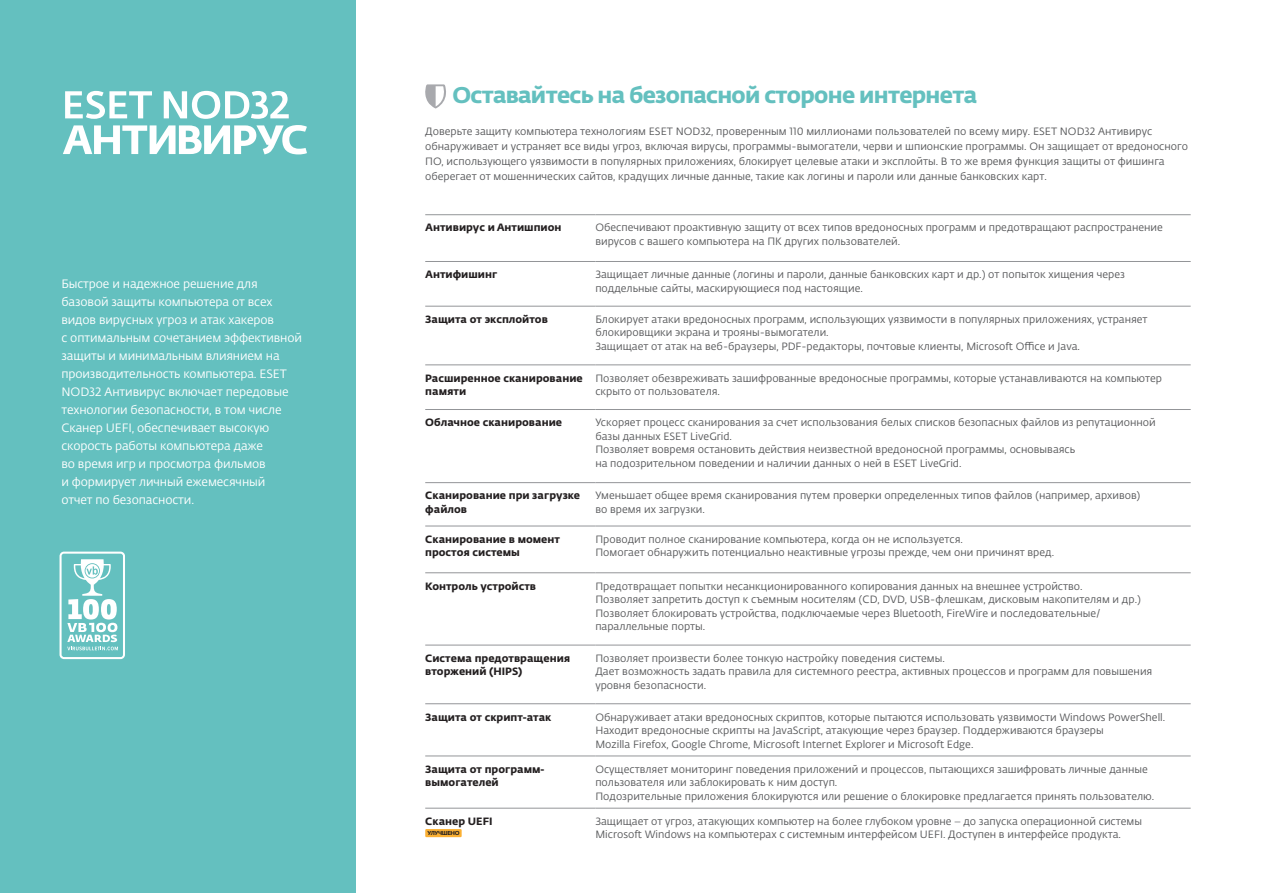
<style>
.page{position:relative;width:1263px;height:893px;background:#fff}
.page>*{position:absolute;margin:0;border:0;box-sizing:border-box;transform-origin:0 0}
.t1{font:22.5px "Fedra Sans Alt Pro Bold LF";letter-spacing:-.03em;color:#64c0bf}
.t2{font:12px/18px "Fedra Sans Alt Pro Book LF";letter-spacing:-.01em;color:#fff}
.t3{font:10.5px/13.5px "Fedra Sans Alt Pro Book LF";color:#57585a}
.t4{font:700 10.5px/13.5px "Fedra Sans Alt Pro";color:#231f20}
.t5{font:700 5.7px "Fedra Sans Alt Pro";letter-spacing:-.06em;color:#231f20}
.s1{font-family:"Fedra Sans Alt Pro";font-weight:300}
</style>
<div class="page">
<div style="left:0;top:0;width:355px;height:893px;background:#64c0bf"></div>
<hr style="left:425px;top:214px;width:170px;height:1px;background:#939598">
<hr style="left:595px;top:214px;width:596px;height:1px;background:#939598">
<hr style="left:425px;top:261px;width:170px;height:1px;background:#939598">
<hr style="left:595px;top:261px;width:596px;height:1px;background:#939598">
<hr style="left:425px;top:306px;width:170px;height:1px;background:#939598">
<hr style="left:595px;top:306px;width:596px;height:1px;background:#939598">
<hr style="left:425px;top:364px;width:170px;height:1px;background:#939598">
<hr style="left:595px;top:364px;width:596px;height:1px;background:#939598">
<hr style="left:425px;top:409px;width:170px;height:1px;background:#939598">
<hr style="left:595px;top:409px;width:596px;height:1px;background:#939598">
<hr style="left:425px;top:482px;width:170px;height:1px;background:#939598">
<hr style="left:595px;top:482px;width:596px;height:1px;background:#939598">
<hr style="left:425px;top:526px;width:170px;height:1px;background:#939598">
<hr style="left:595px;top:526px;width:596px;height:1px;background:#939598">
<hr style="left:425px;top:572px;width:170px;height:1px;background:#939598">
<hr style="left:595px;top:572px;width:596px;height:1px;background:#939598">
<hr style="left:425px;top:645px;width:170px;height:1px;background:#939598">
<hr style="left:595px;top:645px;width:596px;height:1px;background:#939598">
<hr style="left:425px;top:703px;width:170px;height:1px;background:#939598">
<hr style="left:595px;top:703px;width:596px;height:1px;background:#939598">
<hr style="left:425px;top:756px;width:170px;height:1px;background:#939598">
<hr style="left:595px;top:756px;width:596px;height:1px;background:#939598">
<hr style="left:425px;top:808px;width:170px;height:1px;background:#939598">
<hr style="left:595px;top:808px;width:596px;height:1px;background:#939598">
<svg style="left:63px;top:125px;width:244px;height:29px"></svg>
<svg style="left:65px;top:91px;width:87px;height:28px"></svg>
<svg style="left:164px;top:91px;width:125px;height:28px"></svg>
<svg style="left:425px;top:84px;width:21px;height:24px"></svg>
<svg style="left:60px;top:552px;width:65px;height:107px"></svg>
<div style="left:425px;top:829px;width:37px;height:8px;background:#fbb033"></div>
<p class="t2" style="left:61px;top:274px;width:242px">Быстрое и надежное решение для базовой защиты компьютера от всех видов вирусных угроз и атак хакеров<br>с оптимальным сочетанием эффективной защиты и минимальным влиянием на производительность компьютера. ESET NOD32 Антивирус включает передовые технологии безопасности, в том числе Сканер UEFI, обеспечивает высокую скорость работы компьютера даже<br>во время игр и просмотра фильмов<br>и формирует личный ежемесячный<br>отчет по безопасности.</p>
<h1 class="t1" style="left:452px;top:77px;width:526px">Оставайтесь на безопасной стороне интернета</h1>
<p class="t3" style="left:425px;top:124px;width:764px;line-height:15px">Доверьте защиту компьютера технологиям ESET NOD32, проверенным 110 миллионами пользователей по всему миру. ESET NOD32 Антивирус обнаруживает и устраняет все виды угроз, включая вирусы, программы-вымогатели, черви и шпионские программы. Он защищает от вредоносного ПО, использующего уязвимости в популярных приложениях, блокирует целевые атаки и эксплойты. В то же время функция защиты от фишинга оберегает от мошеннических сайтов, крадущих личные данные, такие как логины и пароли или данные банковских карт.</p>
<p class="t4" style="left:425px;top:221px;width:138px">Антивирус и Антишпион</p>
<p class="t3" style="left:595px;top:221px;width:569px">Обеспечивают проактивную защиту от всех типов вредоносных программ и предотвращают распространение вирусов с вашего компьютера на ПК других пользователей.</p>
<p class="t4" style="left:425px;top:268px;width:74px">Антифишинг</p>
<p class="t3" style="left:595px;top:267px;width:531px">Защищает личные данные (логины и пароли, данные банковских карт и др.) от попыток хищения через поддельные сайты, маскирующиеся под настоящие.</p>
<p class="t4" style="left:425px;top:312px;width:124px">Защита от эксплойтов</p>
<p class="t3" style="left:595px;top:312px;width:554px">Блокирует атаки вредоносных программ, использующих уязвимости в популярных приложениях, устраняет блокировщики экрана и трояны-вымогатели.<br>Защищает от атак на веб-браузеры, PDF-редакторы, почтовые клиенты, Microsoft Office и Java.</p>
<p class="t4" style="left:425px;top:371px;width:159px">Расширенное сканирование памяти</p>
<p class="t3" style="left:595px;top:371px;width:568px">Позволяет обезвреживать зашифрованные вредоносные программы, которые устанавливаются на компьютер скрыто от пользователя.</p>
<p class="t4" style="left:425px;top:416px;width:138px">Облачное сканирование</p>
<p class="t3" style="left:595px;top:415px;width:562px">Ускоряет процесс сканирования за счет использования белых списков безопасных файлов из репутационной базы данных ESET LiveGrid.<br>Позволяет вовремя остановить действия неизвестной вредоносной программы, основываясь<br>на подозрительном поведении и наличии данных о ней в ESET LiveGrid.</p>
<p class="t4" style="left:425px;top:489px;width:156px">Сканирование при загрузке файлов</p>
<p class="t3" style="left:595px;top:489px;width:546px">Уменьшает общее время сканирования путем проверки определенных типов файлов (например, архивов) во время их загрузки.</p>
<p class="t4" style="left:425px;top:532px;width:136px">Сканирование в момент простоя системы</p>
<p class="t3" style="left:595px;top:532px;width:460px">Проводит полное сканирование компьютера, когда он не используется.<br>Помогает обнаружить потенциально неактивные угрозы прежде, чем они причинят вред.</p>
<p class="t4" style="left:425px;top:579px;width:112px">Контроль устройств</p>
<p class="t3" style="left:595px;top:579px;width:547px">Предотвращает попытки несанкционированного копирования данных на внешнее устройство.<br>Позволяет запретить доступ к съемным носителям (CD, DVD, USB-флешкам, дисковым накопителям и др.)<br>Позволяет блокировать устройства, подключаемые через Bluetooth, FireWire и последовательные/ параллельные порты.</p>
<p class="t4" style="left:425px;top:651px;width:147px">Система предотвращения вторжений (HIPS)</p>
<p class="t3" style="left:595px;top:651px;width:558px">Позволяет произвести более тонкую настройку поведения системы.<br>Дает возможность задать правила для системного реестра, активных процессов и программ для повышения уровня безопасности.</p>
<p class="t4" style="left:425px;top:710px;width:128px">Защита от скрипт-атак</p>
<p class="t3" style="left:595px;top:710px;width:571px">Обнаруживает атаки вредоносных скриптов, которые пытаются использовать уязвимости Windows PowerShell.<br>Находит вредоносные скрипты на JavaScript, атакующие через браузер. Поддерживаются браузеры<br>Mozilla Firefox, Google Chrome, Microsoft Internet Explorer и Microsoft Edge.</p>
<p class="t4" style="left:425px;top:762px;width:121px">Защита от программ&shy;вымогателей</p>
<p class="t3" style="left:595px;top:762px;width:560px">Осуществляет мониторинг поведения приложений и процессов, пытающихся зашифровать личные данные пользователя или заблокировать к ним доступ.<br>Подозрительные приложения блокируются или решение о блокировке предлагается принять пользователю.</p>
<p class="t4" style="left:425px;top:814px;width:69px">Сканер UEFI</p>
<p class="t3" style="left:595px;top:814px;width:548px">Защищает от угроз, атакующих компьютер на более глубоком уровне <span class="s1">–</span> до запуска операционной системы<br>Microsoft Windows на компьютерах с системным интерфейсом UEFI. Доступен в интерфейсе продукта.</p>
<p class="t5" style="left:427px;top:830px;width:34px">УЛУЧШЕНО</p>
</div>
